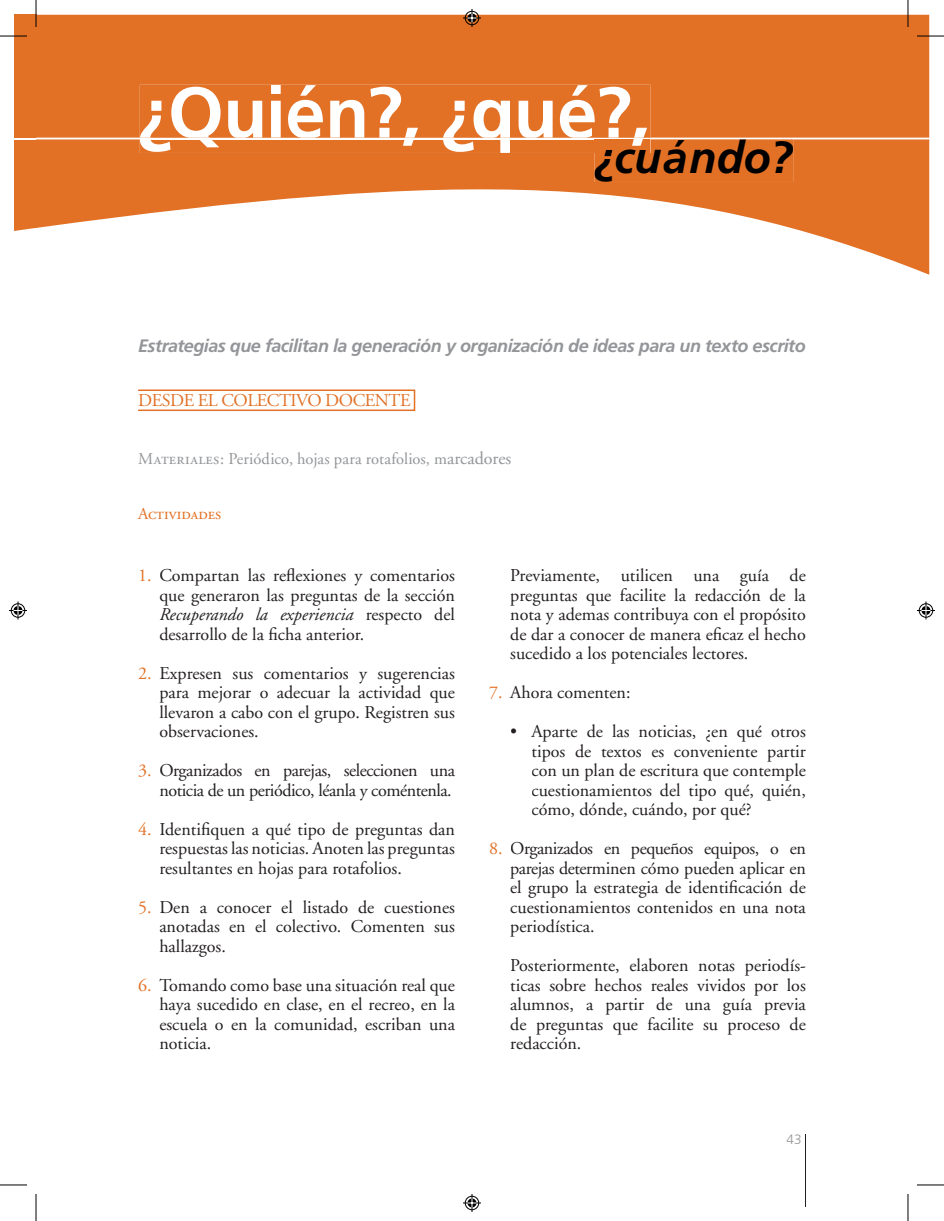
<style>
.page{position:relative;width:944px;height:1221px;background:#fff}
.page>*{position:absolute;margin:0;border:0;box-sizing:border-box;transform-origin:0 0}
.t1{font:italic 700 45px "Frutiger";color:#000}
.t2{font:18px/19.5px "Adobe Garamond";color:#231f20;text-align:justify}
.t3{font:18px/19.5px "Adobe Garamond";letter-spacing:-.025em;color:#231f20;text-align:right}
.t4{font:italic 700 18px "Frutiger";letter-spacing:-.025em;color:#939598}
.t5{font:18px "Adobe Garamond Italic Os F";color:#231f20}
.t6{font:18px "Adobe Garamond";letter-spacing:-.025em;color:#e27126}
.t7{font:16.5px "Adobe Garamond";color:#939598}
.t8{font:16.5px "Adobe Garamond Regular SC";color:#e27126}
.t9{font:300 13.5px "Frutiger";color:#939598}
.s1{font-family:"Adobe Garamond Regular SC"}
.s2{font-size:18px}
.s3{color:#e27126}
.s4{font-family:"Adobe Garamond"}
</style>
<div class="page">
<hr style="left:805px;top:1133px;width:1px;height:72px;background:#231f20">
<svg style="left:37px;top:15px;width:892px;height:260px;fill:#e27126"></svg>
<hr style="left:650px;top:138px;width:279px;height:1px;background:#fff">
<hr style="left:36px;top:138px;width:104px;height:1px;background:#fff">
<svg style="left:140px;top:85px;width:653px;height:97px;background:#e6894b"></svg>
<svg style="left:594px;top:139px;width:56px;height:14px"></svg>
<hr style="left:138px;top:389px;width:276px;height:2px;background:#e27126">
<hr style="left:138px;top:409px;width:276px;height:2px;background:#e27126">
<svg style="left:414px;top:389px;width:1px;height:22px"></svg>
<svg style="left:0;top:0;width:37px;height:231px"></svg>
<svg style="left:907px;top:0;width:1px;height:27px"></svg>
<svg style="left:917px;top:36px;width:27px;height:1px"></svg>
<svg style="left:36px;top:1194px;width:1px;height:26px"></svg>
<svg style="left:0;top:1184px;width:27px;height:1px"></svg>
<svg style="left:907px;top:1194px;width:1px;height:26px"></svg>
<svg style="left:917px;top:1184px;width:27px;height:1px"></svg>
<svg style="left:463px;top:9px;width:18px;height:18px"></svg>
<svg style="left:463px;top:1194px;width:18px;height:17px"></svg>
<svg style="left:9px;top:601px;width:18px;height:18px"></svg>
<svg style="left:917px;top:601px;width:18px;height:18px"></svg>
<h1 class="t1" style="left:595px;top:131px;width:199px">¿cuándo?</h1>
<p class="t4" style="left:138px;top:335px;width:669px">Estrategias que facilitan la generación y organización de ideas para un texto escrito</p>
<p class="t6" style="left:138px;top:391px;width:274px">DESDE EL COLECTIVO DOCENTE</p>
<p class="t7" style="left:138px;top:449px;width:375px"><span class="s1">Materiales:</span> Periódico, hojas para rotafolios, m<span class="s2">arcadores</span></p>
<p class="t8" style="left:138px;top:505px;width:85px">Actividades</p>
<p class="t2" style="left:138px;top:566px;width:318px;text-align:right"><span class="s3">1.</span> Compartan las reflexiones y comentarios que generaron las preguntas de la sección</p>
<p class="t5" style="left:159px;top:604px;width:297px">Recuperando la experiencia <span class="s4">respecto del</span></p>
<p class="t2" style="left:159px;top:624px;width:206px">desarrollo de la ficha anterior.</p>
<p class="t2" style="left:159px;top:663px;width:297px;text-indent:-21px"><span class="s3">2.</span> Expresen sus comentarios y sugerencias para mejorar o adecuar la actividad que llevaron a cabo con el grupo. Registren sus observaciones.</p>
<p class="t3" style="left:138px;top:761px;width:318px"><span class="s3">3.</span> Organizados en parejas, seleccionen una noticia de un periódico, léanla y coméntenla.</p>
<p class="t2" style="left:159px;top:819px;width:297px;text-indent:-21px"><span class="s3">4.</span> Identifiquen a qué tipo de preguntas dan respuestas las noticias. Anoten las preguntas resultantes en hojas para rotafolios.</p>
<p class="t2" style="left:159px;top:897px;width:297px;text-indent:-21px"><span class="s3">5.</span> Den a conocer el listado de cuestiones anotadas en el colectivo. Comenten sus hallazgos.</p>
<p class="t2" style="left:159px;top:975px;width:297px;text-indent:-21px"><span class="s3">6.</span> Tomando como base una situación real que haya sucedido en clase, en el recreo, en la escuela o en la comunidad, escriban una noticia.</p>
<p class="t2" style="left:510px;top:566px;width:297px">Previamente, utilicen una guía de preguntas que facilite la redacción de la nota y ademas contribuya con el propósito de dar a conocer de manera eficaz el hecho sucedido a los potenciales lectores.</p>
<p class="t2" style="left:489px;top:683px;width:143px"><span class="s3">7.</span> Ahora comenten:</p>
<p class="t2" style="left:531px;top:722px;width:276px;text-indent:-21px">• Aparte de las noticias, ¿en qué otros tipos de textos es conveniente partir con un plan de escritura que contemple cuestionamientos del tipo qué, quién, cómo, dónde, cuándo, por qué?</p>
<p class="t2" style="left:510px;top:839px;width:297px;text-indent:-21px"><span class="s3">8.</span> Organizados en pequeños equipos, o en parejas determinen cómo pueden aplicar en el grupo la estrategia de identificación de cuestionamientos contenidos en una nota periodística.</p>
<p class="t2" style="left:510px;top:956px;width:297px">Posteriormente, elaboren notas periodís&shy;ticas sobre hechos reales vividos por los alumnos, a partir de una guía previa de preguntas que facilite su proceso de redacción.</p>
<p class="t9" style="left:786px;top:1131px;width:17px">43</p>
</div>
